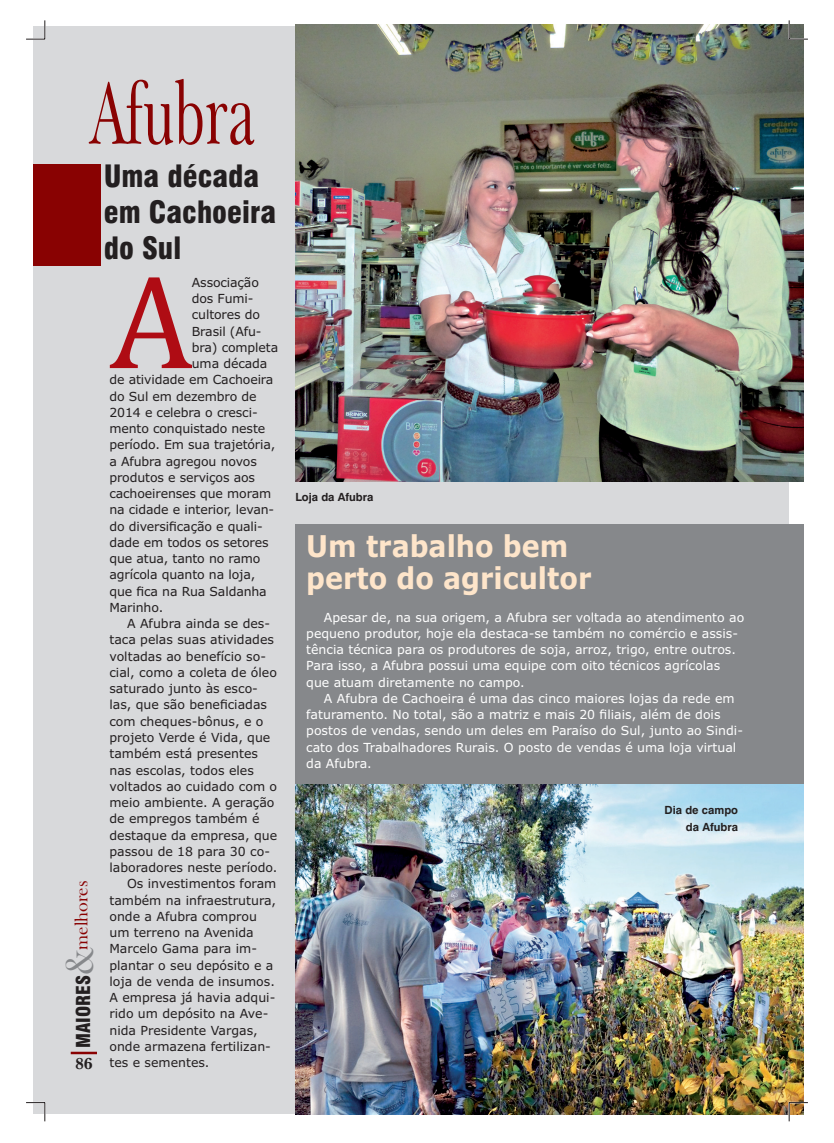
<style>
.page{position:relative;width:834px;height:1143px;background:#fff}
.page>*{position:absolute;margin:0;border:0;box-sizing:border-box;transform-origin:0 0}
.t1{font:134.38px "Cambria";color:#af0c14}
.t2{font:90px "Baskerville BT";color:#890202;scale:.6 1}
.t3{font:700 30px/31.5px "Verdana";color:#fee5ca;scale:.9 1}
.t4{font:900 condensed 30px/36px "Swiss 721 BT";color:#231f20}
.t5{font:900 condensed 18.75px "Swiss 721 BT";color:#231f20}
.t6{font:18.75px "Bask Old Face";color:#890202}
.t7{font:700 16.25px "Baskerville BT";color:#231f20}
.t8{font:12.5px "Verdana";color:#231f20}
.t9{font:12.5px/16.2px "Verdana";color:#fff}
.t10{font:700 11.25px/16.9px "Swiss 721 BT";color:#231f20;text-align:right}
.s1{font-family:"Bask Old Face";font-weight:400;font-stretch:normal;font-size:40px;color:#86888b}
</style>
<div class="page">
<div style="left:33px;top:26px;width:755px;height:1087px;background:#d8d9db"></div>
<div style="left:295px;top:524px;width:508px;height:577px;background:#86888b"></div>
<hr style="left:71px;top:1051px;width:26px;height:3px;background:#890202">
<div style="left:33px;top:165px;width:67px;height:101px;background:#890202"></div>
<img style="left:295px;top:24px;width:508px;height:458px">
<img style="left:295px;top:784px;width:508px;height:330px">
<svg style="left:26px;top:20px;width:20px;height:20px"></svg>
<svg style="left:26px;top:1102px;width:20px;height:19px"></svg>
<svg style="left:788px;top:20px;width:20px;height:20px"></svg>
<svg style="left:788px;top:1101px;width:20px;height:20px"></svg>
<h2 class="t2" style="left:90px;top:79px;width:276px">Afubra</h2>
<h3 class="t4" style="left:104px;top:160px;width:174px">Uma década em Cachoeira do Sul</h3>
<h1 class="t1" style="left:109px;top:243px;width:85px">A</h1>
<p class="t8" style="left:192px;top:277px;width:69px">Associação</p>
<p class="t8" style="left:192px;top:293px;width:63px">dos Fumi-</p>
<p class="t8" style="left:192px;top:310px;width:70px">cultores do</p>
<p class="t8" style="left:192px;top:326px;width:71px">Brasil (Afu-</p>
<p class="t8" style="left:192px;top:342px;width:88px">bra) completa</p>
<p class="t8" style="left:192px;top:358px;width:77px">uma década</p>
<p class="t8" style="left:109px;top:375px;width:165px">de atividade em Cachoeira</p>
<p class="t8" style="left:109px;top:391px;width:149px">do Sul em dezembro de</p>
<p class="t8" style="left:109px;top:407px;width:150px">2014 e celebra o cresci-</p>
<p class="t8" style="left:109px;top:423px;width:157px">mento conquistado neste</p>
<p class="t8" style="left:109px;top:440px;width:167px">período. Em sua trajetória,</p>
<p class="t8" style="left:109px;top:456px;width:149px">a Afubra agregou novos</p>
<p class="t8" style="left:109px;top:472px;width:147px">produtos e serviços aos</p>
<p class="t8" style="left:109px;top:488px;width:163px">cachoeirenses que moram</p>
<p class="t8" style="left:109px;top:505px;width:166px">na cidade e interior, levan-</p>
<p class="t8" style="left:109px;top:521px;width:155px">do diversificação e quali-</p>
<p class="t8" style="left:109px;top:537px;width:161px">dade em todos os setores</p>
<p class="t8" style="left:109px;top:553px;width:153px">que atua, tanto no ramo</p>
<p class="t8" style="left:109px;top:570px;width:147px">agrícola quanto na loja,</p>
<p class="t8" style="left:109px;top:586px;width:159px">que fica na Rua Saldanha</p>
<p class="t8" style="left:109px;top:602px;width:55px">Marinho.</p>
<p class="t8" style="left:127px;top:618px;width:144px">A Afubra ainda se des-</p>
<p class="t8" style="left:109px;top:635px;width:166px">taca pelas suas atividades</p>
<p class="t8" style="left:109px;top:651px;width:158px">voltadas ao benefício so-</p>
<p class="t8" style="left:109px;top:667px;width:169px">cial, como a coleta de óleo</p>
<p class="t8" style="left:109px;top:683px;width:150px">saturado junto às esco-</p>
<p class="t8" style="left:109px;top:700px;width:159px">las, que são beneficiadas</p>
<p class="t8" style="left:109px;top:716px;width:155px">com cheques-bônus, e o</p>
<p class="t8" style="left:109px;top:732px;width:162px">projeto Verde é Vida, que</p>
<p class="t8" style="left:109px;top:748px;width:150px">também está presentes</p>
<p class="t8" style="left:109px;top:765px;width:146px">nas escolas, todos eles</p>
<p class="t8" style="left:109px;top:781px;width:169px">voltados ao cuidado com o</p>
<p class="t8" style="left:109px;top:797px;width:166px">meio ambiente. A geração</p>
<p class="t8" style="left:109px;top:813px;width:151px">de empregos também é</p>
<p class="t8" style="left:109px;top:830px;width:169px">destaque da empresa, que</p>
<p class="t8" style="left:109px;top:846px;width:162px">passou de 18 para 30 co-</p>
<p class="t8" style="left:109px;top:862px;width:170px">laboradores neste período.</p>
<p class="t8" style="left:127px;top:878px;width:151px">Os investimentos foram</p>
<p class="t8" style="left:109px;top:895px;width:168px">também na infraestrutura,</p>
<p class="t8" style="left:109px;top:911px;width:149px">onde a Afubra comprou</p>
<p class="t8" style="left:109px;top:927px;width:146px">um terreno na Avenida</p>
<p class="t8" style="left:109px;top:943px;width:149px">Marcelo Gama para im-</p>
<p class="t8" style="left:109px;top:960px;width:165px">plantar o seu depósito e a</p>
<p class="t8" style="left:109px;top:976px;width:167px">loja de venda de insumos.</p>
<p class="t8" style="left:109px;top:992px;width:167px">A empresa já havia adqui-</p>
<p class="t8" style="left:109px;top:1008px;width:160px">rido um depósito na Ave-</p>
<p class="t8" style="left:109px;top:1025px;width:150px">nida Presidente Vargas,</p>
<p class="t8" style="left:109px;top:1041px;width:163px">onde armazena fertilizan-</p>
<p class="t8" style="left:109px;top:1057px;width:102px">tes e sementes.</p>
<h3 class="t6" style="left:75px;top:949px;width:71px;rotate:-90deg">melhores</h3>
<h3 class="t5" style="left:76px;top:1048px;width:103px;rotate:-90deg">MAIORES<span class="s1">&amp;</span></h3>
<h3 class="t7" style="left:75px;top:1057px;width:19px">86</h3>
<p class="t10" style="left:295px;top:489px;width:79px">Loja da Afubra</p>
<h3 class="t3" style="left:306px;top:533px;width:318px">Um trabalho bem perto do agricultor</h3>
<p class="t9" style="left:306px;top:610px;width:439px;text-indent:18px">Apesar de, na sua origem, a Afubra ser voltada ao atendimento ao pequeno produtor, hoje ela destaca-se também no comércio e assis&shy;tência técnica para os produtores de soja, arroz, trigo, entre outros.<br>Para isso, a Afubra possui uma equipe com oito técnicos agrícolas que atuam diretamente no campo.</p>
<p class="t9" style="left:306px;top:691px;width:438px;text-indent:18px">A Afubra de Cachoeira é uma das cinco maiores lojas da rede em faturamento. No total, são a matriz e mais 20 filiais, além de dois postos de vendas, sendo um deles em Paraíso do Sul, junto ao Sindi&shy;cato dos Trabalhadores Rurais. O posto de vendas é uma loja virtual da Afubra.</p>
<p class="t10" style="left:664px;top:802px;width:75px">Dia de campo da Afubra</p>
</div>
